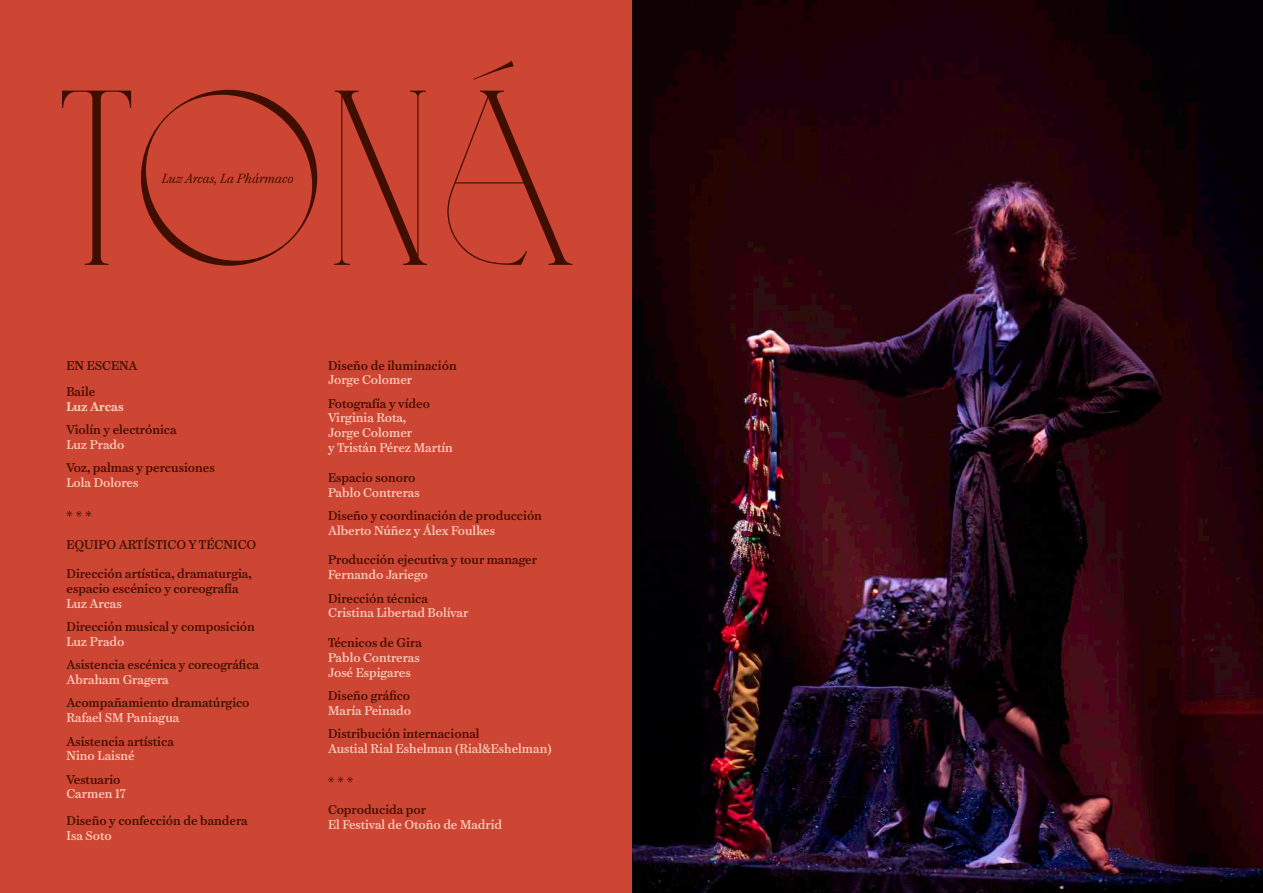
<style>
.page{position:relative;width:1263px;height:893px;background:#cd4533}
.page>*{position:absolute;margin:0;border:0;box-sizing:border-box;transform-origin:0 0}
.t1{font:italic 13.35px "Chamberi Text";color:#3f0e00}
.t2{font:600 12.75px/26.5px "Chamberi Text";color:#3f0e00}
.t3{font:600 12.75px/14.9px "Chamberi Text";color:#fccbbb}
.t4{font:700 12.75px "Chamberi Text";color:#fccbbb}
</style>
<div class="page">
<svg style="left:62px;top:61px;width:510px;height:205px"></svg>
<svg style="left:67px;top:511px;width:24px;height:6px"></svg>
<svg style="left:328px;top:777px;width:25px;height:6px"></svg>
<img style="left:632px;top:0;width:631px;height:893px">
<p class="t1" style="left:162px;top:168px;width:133px">Luz Arcas, La Phármaco</p>
<p class="t2" style="left:67px;top:351px;width:72px">EN ESCENA<br>Baile</p>
<p class="t4" style="left:67px;top:396px;width:59px">Luz Arcas</p>
<p class="t2" style="left:67px;top:416px;width:112px">Violín y electrónica</p>
<p class="t3" style="left:67px;top:436px;width:59px">Luz Prado</p>
<p class="t2" style="left:67px;top:454px;width:150px">Voz, palmas y percusiones</p>
<p class="t3" style="left:67px;top:474px;width:73px">Lola Dolores</p>
<p class="t2" style="left:67px;top:530px;width:191px">EQUIPO ARTÍSTICO Y TÉCNICO</p>
<p class="t2" style="left:67px;top:566px;width:187px;line-height:14.9px">Dirección artística, dramaturgia, espacio escénico y coreografía</p>
<p class="t3" style="left:67px;top:595px;width:57px">Luz Arcas</p>
<p class="t2" style="left:67px;top:613px;width:190px">Dirección musical y composición</p>
<p class="t3" style="left:67px;top:633px;width:59px">Luz Prado</p>
<p class="t2" style="left:67px;top:651px;width:194px">Asistencia escénica y coreográfica</p>
<p class="t3" style="left:67px;top:671px;width:104px">Abraham Gragera</p>
<p class="t2" style="left:67px;top:689px;width:185px">Acompañamiento dramatúrgico</p>
<p class="t3" style="left:67px;top:710px;width:114px">Rafael SM Paniagua</p>
<p class="t2" style="left:67px;top:727px;width:109px">Asistencia artística</p>
<p class="t3" style="left:67px;top:748px;width:70px">Nino Laisné</p>
<p class="t2" style="left:67px;top:765px;width:56px">Vestuario</p>
<p class="t3" style="left:67px;top:786px;width:61px">Carmen 17</p>
<p class="t2" style="left:67px;top:806px;width:183px">Diseño y confección de bandera</p>
<p class="t3" style="left:67px;top:827px;width:47px">Isa Soto</p>
<p class="t2" style="left:328px;top:351px;width:130px">Diseño de iluminación</p>
<p class="t3" style="left:328px;top:372px;width:86px">Jorge Colomer</p>
<p class="t2" style="left:328px;top:389px;width:103px">Fotografía y vídeo</p>
<p class="t3" style="left:328px;top:410px;width:126px">Virginia Rota,<br>Jorge Colomer<br>y Tristán Pérez Martín</p>
<p class="t2" style="left:328px;top:463px;width:89px">Espacio sonoro</p>
<p class="t3" style="left:328px;top:484px;width:93px">Pablo Contreras</p>
<p class="t2" style="left:328px;top:501px;width:215px">Diseño y coordinación de producción</p>
<p class="t3" style="left:328px;top:522px;width:168px">Alberto Núñez y Álex Foulkes</p>
<p class="t2" style="left:328px;top:546px;width:211px">Producción ejecutiva y tour manager</p>
<p class="t3" style="left:328px;top:567px;width:101px">Fernando Jariego</p>
<p class="t2" style="left:328px;top:584px;width:101px">Dirección técnica</p>
<p class="t3" style="left:328px;top:605px;width:142px">Cristina Libertad Bolívar</p>
<p class="t2" style="left:328px;top:629px;width:95px">Técnicos de Gira</p>
<p class="t3" style="left:328px;top:649px;width:93px">Pablo Contreras<br>José Espigares</p>
<p class="t2" style="left:328px;top:681px;width:84px">Diseño gráfico</p>
<p class="t3" style="left:328px;top:702px;width:85px">María Peinado</p>
<p class="t2" style="left:328px;top:720px;width:153px">Distribución internacional</p>
<p class="t3" style="left:328px;top:740px;width:225px">Austial Rial Eshelman (Rial&amp;Eshelman)</p>
<p class="t2" style="left:328px;top:796px;width:100px">Coproducida por</p>
<p class="t3" style="left:328px;top:817px;width:176px">El Festival de Otoño de Madrid</p>
</div>
